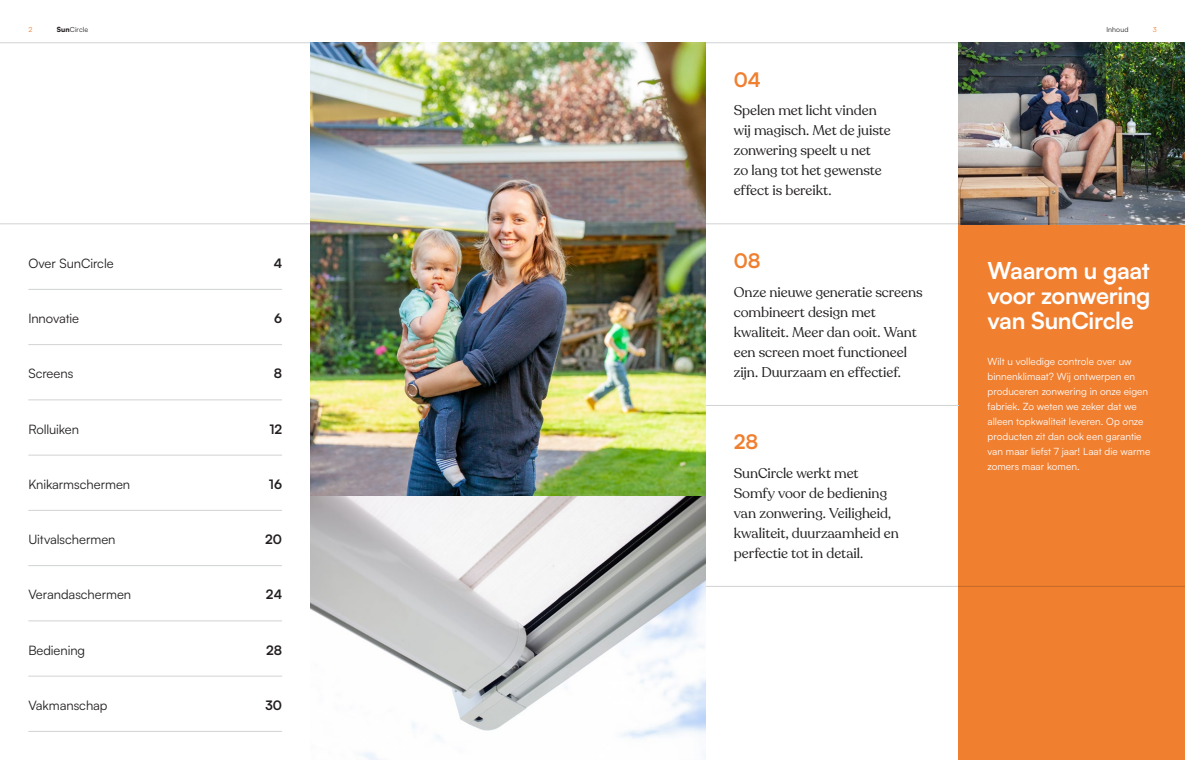
<style>
.page{position:relative;width:1185px;height:760px;background:#fff}
.page>*{position:absolute;margin:0;border:0;box-sizing:border-box;transform-origin:0 0}
.Kop{font:700 23.3px/25.2px "Satoshi";letter-spacing:-.015em;color:#fff;text-align:justify}
.Subkop{font:700 20px "Satoshi";color:#f07f30}
.t1{font:14px/20px "Recoleta";letter-spacing:-.005em;color:#231f20}
.Subkop-2{font:13px "Satoshi";letter-spacing:-.005em;color:#231f20}
.Subkop-3{font:700 13px "Satoshi";color:#231f20}
.t2{font:10px/15px "Satoshi";color:#fff}
.t3{font:7px "Satoshi";letter-spacing:.015em;color:#231f20}
.t4{font:7px "Satoshi";color:#f07f30}
.s1{font-weight:900}
</style>
<div class="page">
<hr style="left:0;top:43px;width:1185px;height:1px;background:#d1d2d4">
<div style="left:959px;top:223px;width:226px;height:537px;background:#f07f30"></div>
<hr style="left:28px;top:289px;width:254px;height:1px;background:#d1d2d4">
<hr style="left:28px;top:344px;width:254px;height:1px;background:#d1d2d4">
<hr style="left:28px;top:731px;width:254px;height:1px;background:#d1d2d4">
<img style="left:959px;top:43px;width:226px;height:180px">
<hr style="left:705px;top:405px;width:254px;height:1px;background:#d1d2d4">
<hr style="left:706px;top:586px;width:479px;height:1px;background:#d1d2d4">
<hr style="left:28px;top:399px;width:254px;height:1px;background:#d1d2d4">
<hr style="left:28px;top:455px;width:254px;height:1px;background:#d1d2d4">
<hr style="left:28px;top:510px;width:254px;height:1px;background:#d1d2d4">
<hr style="left:28px;top:565px;width:254px;height:1px;background:#d1d2d4">
<hr style="left:28px;top:620px;width:254px;height:1px;background:#d1d2d4">
<hr style="left:28px;top:676px;width:254px;height:1px;background:#d1d2d4">
<hr style="left:0;top:223px;width:1185px;height:1px;background:#d1d2d4">
<img style="left:310px;top:496px;width:396px;height:264px">
<img style="left:310px;top:43px;width:396px;height:453px">
<p class="t4" style="left:28px;top:25px;width:5px">2</p>
<p class="t3" style="left:57px;top:25px;width:33px"><span class="s1">Sun</span>Circle</p>
<p class="t3" style="left:1106px;top:25px;width:24px">Inhoud</p>
<p class="t4" style="left:1153px;top:25px;width:5px">3</p>
<p class="Subkop-2" style="left:28px;top:254px;width:87px">Over SunCircle</p>
<p class="Subkop-3" style="left:274px;top:254px;width:10px">4</p>
<p class="Subkop-2" style="left:28px;top:310px;width:52px">Innovatie</p>
<p class="Subkop-3" style="left:274px;top:309px;width:10px">6</p>
<p class="Subkop-2" style="left:28px;top:365px;width:46px">Screens</p>
<p class="Subkop-3" style="left:274px;top:364px;width:10px">8</p>
<p class="Subkop-2" style="left:28px;top:420px;width:52px">Rolluiken</p>
<p class="Subkop-3" style="left:269px;top:419px;width:14px">12</p>
<p class="Subkop-2" style="left:28px;top:475px;width:103px">Knikarmschermen</p>
<p class="Subkop-3" style="left:269px;top:474px;width:15px">16</p>
<p class="Subkop-2" style="left:28px;top:531px;width:89px">Uitvalschermen</p>
<p class="Subkop-3" style="left:265px;top:530px;width:18px">20</p>
<p class="Subkop-2" style="left:28px;top:586px;width:104px">Verandaschermen</p>
<p class="Subkop-3" style="left:266px;top:585px;width:18px">24</p>
<p class="Subkop-2" style="left:28px;top:641px;width:58px">Bediening</p>
<p class="Subkop-3" style="left:266px;top:640px;width:18px">28</p>
<p class="Subkop-2" style="left:28px;top:696px;width:81px">Vakmanschap</p>
<p class="Subkop-3" style="left:266px;top:695px;width:18px">30</p>
<p class="Subkop" style="left:734px;top:65px;width:28px">04</p>
<p class="t1" style="left:734px;top:101px;width:159px">Spelen met licht vinden wij magisch. Met de juiste zonwering speelt u net<br>zo lang tot het gewenste effect is bereikt.</p>
<p class="Subkop" style="left:734px;top:247px;width:28px">08</p>
<p class="t1" style="left:734px;top:282px;width:190px">Onze nieuwe generatie screens combineert design met kwaliteit. Meer dan ooit. Want een screen moet functioneel zijn. Duurzaam en effectief.</p>
<p class="Subkop" style="left:734px;top:427px;width:26px">28</p>
<p class="t1" style="left:734px;top:463px;width:167px">SunCircle werkt met<br>Somfy voor de bediening van zonwering. Veiligheid, kwaliteit, duurzaamheid en perfectie tot in detail.</p>
<p class="Kop" style="left:987px;top:256px;width:164px">Waarom u gaat voor zonwering van SunCircle</p>
<p class="t2" style="left:987px;top:354px;width:164px">Wilt u volledige controle over uw binnenklimaat? Wij ontwerpen en produceren zonwering in onze eigen fabriek. Zo weten we zeker dat we alleen topkwaliteit leveren. Op onze producten zit dan ook een garantie van maar liefst 7 jaar! Laat die warme zomers maar komen.</p>
</div>
